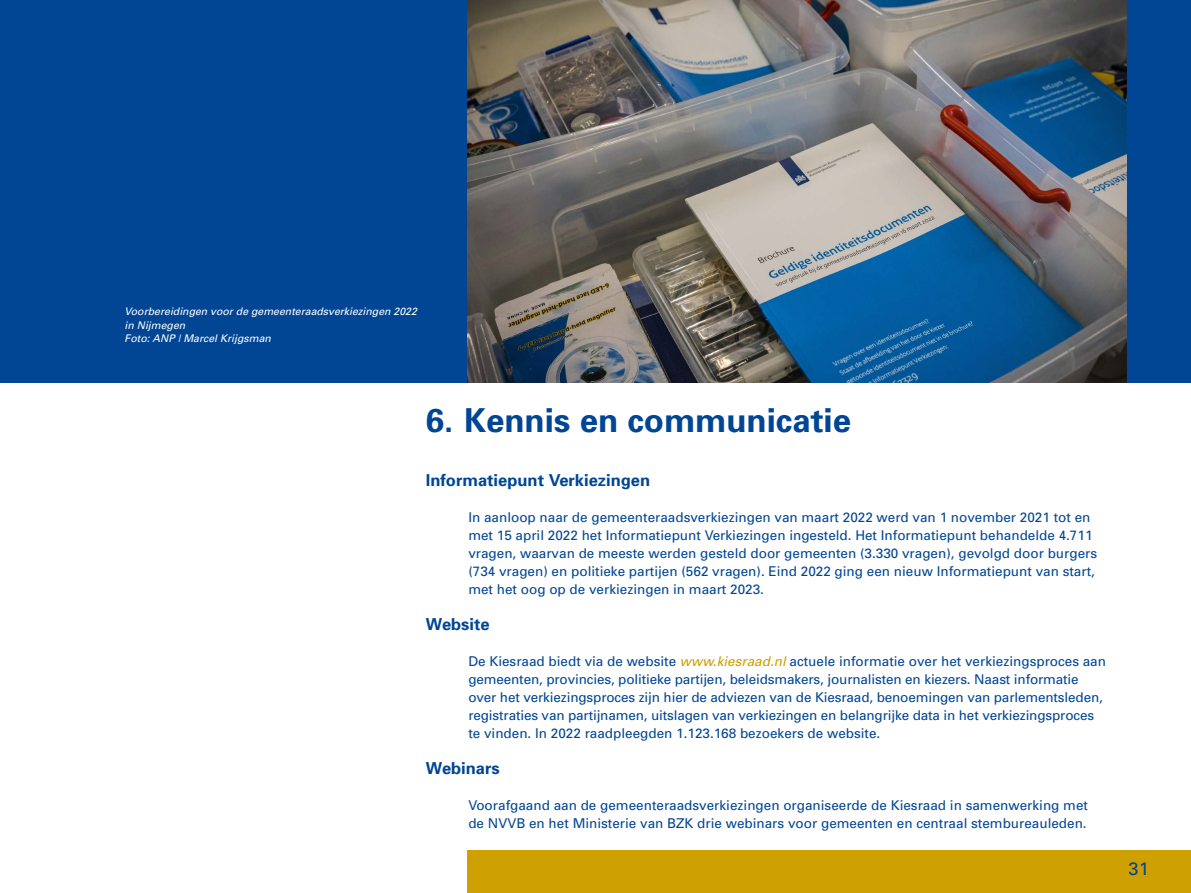
<style>
.page{position:relative;width:1191px;height:893px;background:#fff}
.page>*{position:absolute;margin:0;border:0;box-sizing:border-box;transform-origin:0 0}
.H2_Header{font:700 33px "Univers";color:#014694}
.t1{font:18px "Univers";color:#014694}
.Tussenkop{font:700 16.5px "Univers";color:#014694}
.Broodtekst{font:13.5px/18px "Univers";color:#014694}
.t2{font:italic 10.5px/13.5px "Univers";color:#fff}
.s1{font-style:italic;color:#cea100}
</style>
<div class="page">
<div style="left:467px;top:850px;width:724px;height:43px;background:#cea100"></div>
<div style="left:0;top:0;width:1191px;height:383px;background:#014694"></div>
<img style="left:468px;top:0;width:659px;height:383px">
<p class="t2" style="left:125px;top:304px;width:294px">Voorbereidingen voor de gemeenteraadsverkiezingen 2022 in Nijmegen<br>Foto: ANP | Marcel Krijgsman</p>
<h2 class="H2_Header" style="left:426px;top:399px;width:427px">6. Kennis en communicatie</h2>
<p class="Tussenkop" style="left:426px;top:470px;width:226px">Informatiepunt Verkiezingen</p>
<p class="Broodtekst" style="left:468px;top:508px;width:630px">In aanloop naar de gemeenteraadsverkiezingen van maart 2022 werd van 1 november 2021 tot en met 15 april 2022 het Informatiepunt Verkiezingen ingesteld. Het Informatiepunt behandelde 4.711 vragen, waarvan de meeste werden gesteld door gemeenten (3.330 vragen), gevolgd door burgers (734 vragen) en politieke partijen (562 vragen). Eind 2022 ging een nieuw Informatiepunt van start, met het oog op de verkiezingen in maart 2023.</p>
<p class="Tussenkop" style="left:426px;top:614px;width:65px">Website</p>
<p class="Broodtekst" style="left:468px;top:652px;width:639px">De Kiesraad biedt via de website <span class="s1">www.kiesraad.nl</span> actuele informatie over het verkiezingsproces aan gemeenten, provincies, politieke partijen, beleidsmakers, journalisten en kiezers. Naast informatie over het verkiezingsproces zijn hier de adviezen van de Kiesraad, benoemingen van parlementsleden, registraties van partijnamen, uitslagen van verkiezingen en belangrijke data in het verkiezingsproces te vinden. In 2022 raadpleegden 1.123.168 bezoekers de website.</p>
<p class="Tussenkop" style="left:426px;top:758px;width:75px">Webinars</p>
<p class="Broodtekst" style="left:468px;top:796px;width:621px">Voorafgaand aan de gemeenteraadsverkiezingen organiseerde de Kiesraad in samenwerking met de NVVB en het Ministerie van BZK drie webinars voor gemeenten en centraal stembureauleden.</p>
<h2 class="t1" style="left:1128px;top:857px;width:22px">31</h2>
</div>
